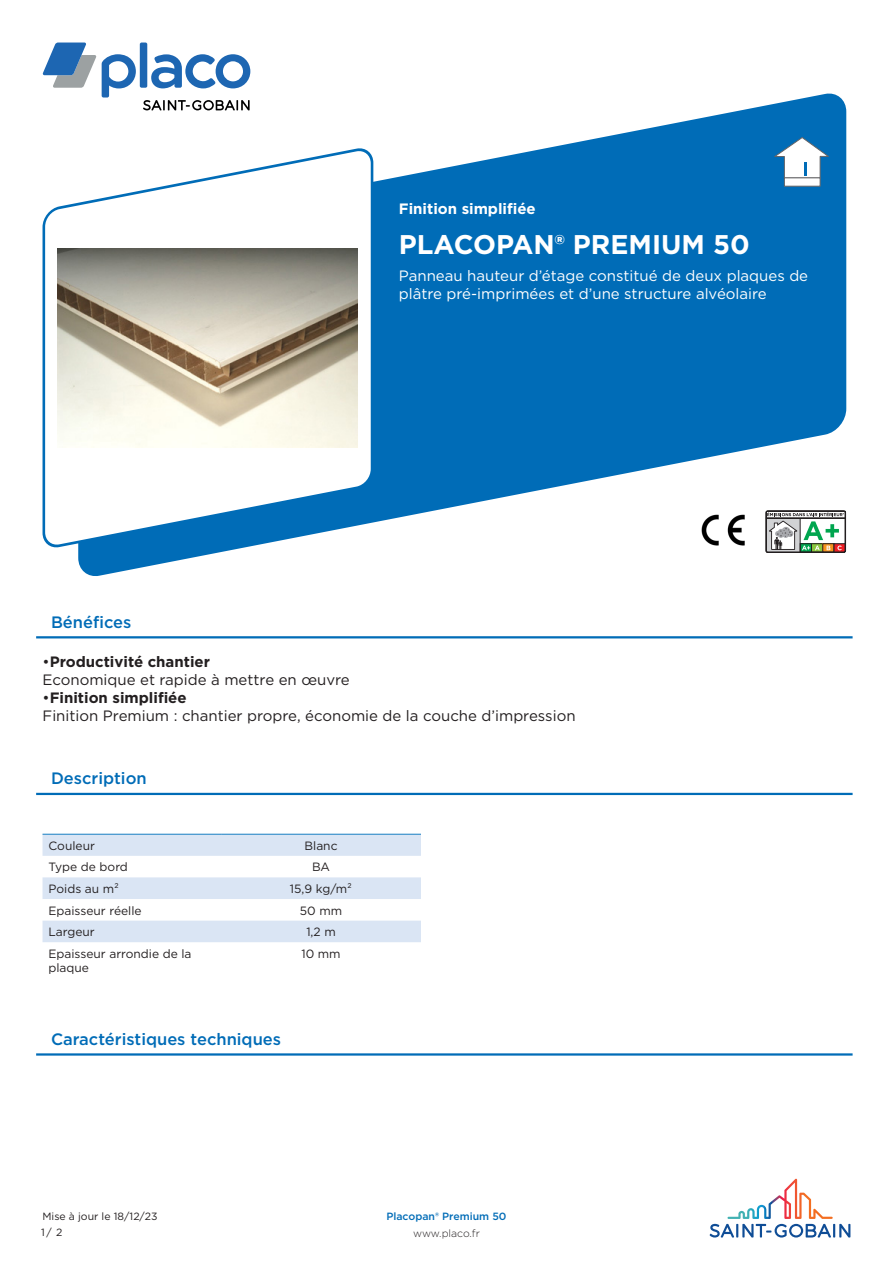
<style>
.page{position:relative;width:893px;height:1263px;background:#fff}
.page>*{position:absolute;margin:0;border:0;box-sizing:border-box;transform-origin:0 0}
.product_name{font:700 27px "Gotham";color:#fff}
.t1{font:500 16.5px "Gotham";color:#006cb7}
.Benefices{font:15px/18px "Gotham";color:#231f20}
.product_description{font:15px/18px "Gotham";color:#fff}
.GFR-Main_earning_tex{font:700 15px "Gotham";color:#fff}
.column_1{font:12px/14.4px "Gotham";color:#231f20}
.column_2{font:12px "Gotham";color:#231f20}
.t2{font:10.5px/16.6px "Gotham";color:#231f20}
.Product_Name_Master{font:500 10.5px "Gotham";color:#006cb7}
.t3{font:300 10.5px "Gotham";color:#231f20}
.s1{font-weight:700}
</style>
<div class="page">
<div style="left:140px;top:43px;width:7px;height:45px;background:#1d66b2;border-radius:2px"></div>
<svg style="left:42px;top:43px;width:94px;height:47px"></svg>
<svg style="left:151px;top:54px;width:99px;height:34px"></svg>
<svg style="left:710px;top:1179px;width:140px;height:58px"></svg>
<svg style="left:78px;top:90px;width:768px;height:486px;fill:#006cb7"></svg>
<svg style="left:42px;top:144px;width:333px;height:408px"></svg>
<img style="left:58px;top:248px;width:300px;height:200px">
<svg style="left:774px;top:137px;width:55px;height:49px"></svg>
<div style="left:784px;top:177px;width:36px;height:10px;border:1px solid #636366"></div>
<hr style="left:804px;top:162px;width:3px;height:14px;background:#006cb7">
<hr style="left:36px;top:636px;width:817px;height:2px;background:#006cb7">
<hr style="left:36px;top:793px;width:817px;height:2px;background:#006cb7">
<svg style="left:43px;top:835px;width:378px;height:107px"></svg>
<hr style="left:43px;top:834px;width:178px;height:1px;background:#167ec2">
<hr style="left:221px;top:834px;width:200px;height:1px;background:#167ec2">
<hr style="left:36px;top:1053px;width:817px;height:2px;background:#006cb7">
<img style="left:696px;top:510px;width:61px;height:43px">
<svg style="left:766px;top:511px;width:80px;height:42px"></svg>
<p class="GFR-Main_earning_tex" style="left:399px;top:198px;width:138px">Finition simplifiée</p>
<p class="product_name" style="left:399px;top:227px;width:352px">PLACOPAN® PREMIUM 50</p>
<p class="product_description" style="left:399px;top:266px;width:411px">Panneau hauteur d’étage constitué de deux plaques de plâtre pré-imprimées et d’une structure alvéolaire</p>
<p class="t1" style="left:51px;top:611px;width:82px">Bénéfices</p>
<p class="Benefices" style="left:43px;top:652px;width:309px">•<span class="s1">Productivité chantier<br></span>Economique et rapide à mettre en œuvre</p>
<p class="Benefices" style="left:43px;top:688px;width:535px">•<span class="s1">Finition simplifiée<br></span>Finition Premium : chantier propre, économie de la couche d’impression</p>
<p class="t1" style="left:51px;top:768px;width:97px">Description</p>
<p class="column_1" style="left:49px;top:838px;width:48px">Couleur</p>
<p class="column_2" style="left:305px;top:838px;width:35px">Blanc</p>
<p class="column_1" style="left:49px;top:860px;width:81px">Type de bord</p>
<p class="column_2" style="left:312px;top:859px;width:20px">BA</p>
<p class="column_1" style="left:49px;top:881px;width:72px">Poids au m²</p>
<p class="column_2" style="left:290px;top:881px;width:64px">15,9 kg/m²</p>
<p class="column_1" style="left:49px;top:903px;width:95px">Epaisseur réelle</p>
<p class="column_2" style="left:300px;top:903px;width:44px">50 mm</p>
<p class="column_1" style="left:49px;top:924px;width:48px">Largeur</p>
<p class="column_2" style="left:306px;top:924px;width:31px">1,2 m</p>
<p class="column_1" style="left:49px;top:946px;width:145px">Epaisseur arrondie de la plaque</p>
<p class="column_2" style="left:301px;top:946px;width:41px">10 mm</p>
<p class="t1" style="left:51px;top:1028px;width:232px">Caractéristiques techniques</p>
<p class="t2" style="left:41px;top:1207px;width:118px">Mise à jour le 18/12/23<br>1/ 2</p>
<p class="Product_Name_Master" style="left:386px;top:1209px;width:122px">Placopan® Premium 50</p>
<p class="t3" style="left:413px;top:1227px;width:68px">www.placo.fr</p>
</div>
